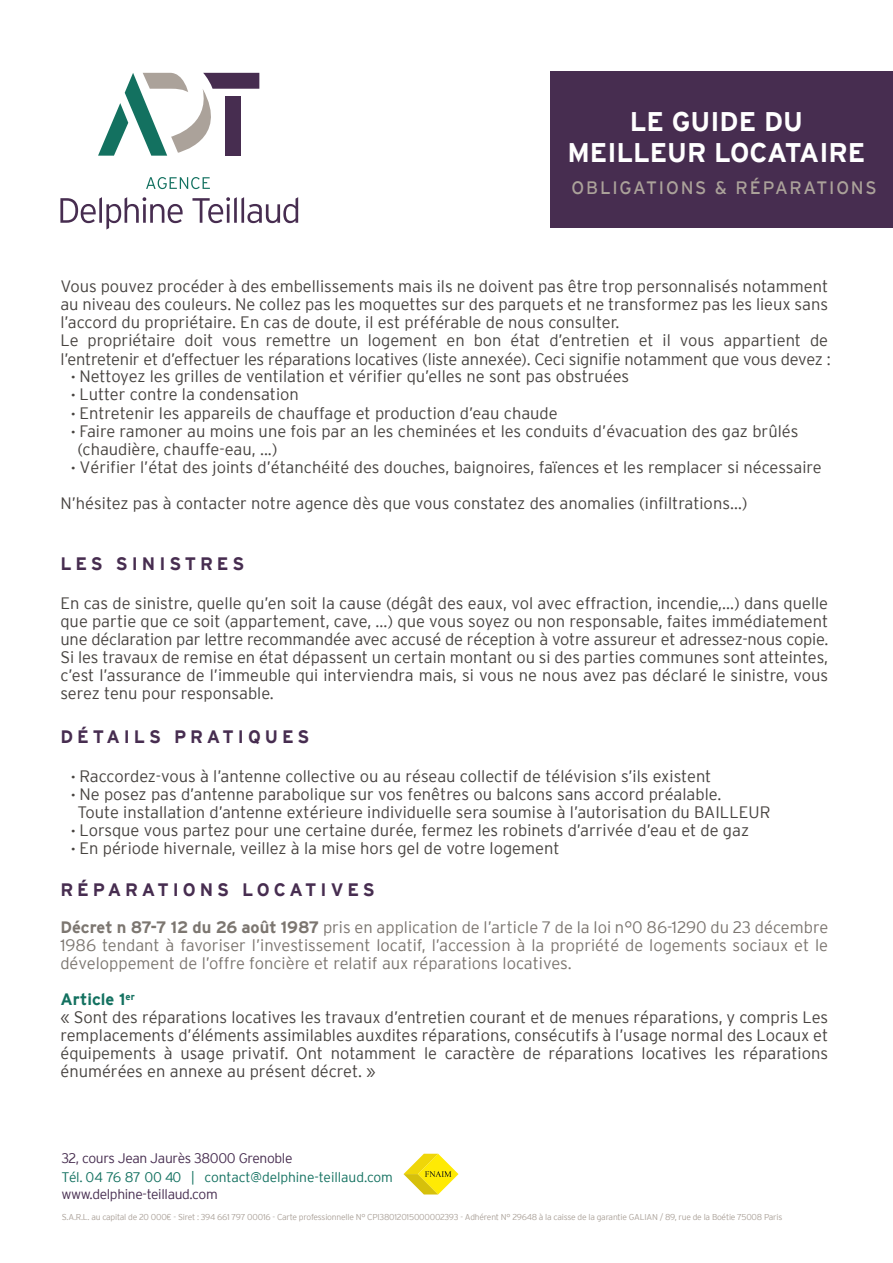
<style>
.page{position:relative;width:893px;height:1263px;background:#fff}
.page>*{position:absolute;margin:0;border:0;box-sizing:border-box;transform-origin:0 0}
.t1{font:700 27px/31.5px "Interstate";color:#fff;text-align:center}
.t2{font:700 18px "Interstate";letter-spacing:.22em;color:#472d50}
.t3{font:18px "Interstate";letter-spacing:.1em;color:#aba29a}
.t4{font:300 16.5px/18px "Interstate";color:#474340}
.t5{font:300 16.5px/18px "Interstate";color:#7c7670;text-align:justify}
.t6{font:300 13.8px "Interstate";letter-spacing:-.025em;color:#472d50}
.t7{font:300 13.8px "Interstate";letter-spacing:-.005em;color:#137160}
.t8{font:300 8.55px "Interstate";letter-spacing:-.025em;color:#aba29a}
.s1{font-size:13.5px}
.s2{font-weight:700}
.s3{font-weight:700;color:#137160}
</style>
<div class="page">
<svg style="left:404px;top:1154px;width:54px;height:40px"></svg>
<div style="left:551px;top:71px;width:342px;height:157px;background:#472d50"></div>
<svg style="left:146px;top:177px;width:64px;height:12px"></svg>
<svg style="left:60px;top:197px;width:123px;height:32px"></svg>
<svg style="left:192px;top:197px;width:106px;height:26px"></svg>
<svg style="left:98px;top:73px;width:161px;height:83px"></svg>
<h1 class="t1" style="left:567px;top:105px;width:299px">LE GUIDE DU<br>MEILLEUR LOCATAIRE</h1>
<p class="t3" style="left:571px;top:177px;width:307px">OBLIGATIONS &amp; RÉPARATIONS</p>
<p class="t4" style="left:60px;top:277px;width:772px">Vous pouvez procéder à des embellissements mais ils ne doivent pas être trop personnalisés notamment au niveau des couleurs. Ne collez pas les moquettes sur des parquets et ne transformez pas les lieux sans l’accord du propriétaire. En cas de doute, il est préférable de nous consulter.<br>Le propriétaire doit vous remettre un logement en bon état d’entretien et il vous appartient de l’entretenir et d’effectuer les réparations locatives (liste annexée). Ceci signifie notamment que vous devez :</p>
<p class="t4" style="left:71px;top:367px;width:560px"><span class="s1">•</span> Nettoyez les grilles de ventilation et vérifier qu’elles ne sont pas obstruées</p>
<p class="t4" style="left:71px;top:385px;width:229px"><span class="s1">•</span> Lutter contre la condensation</p>
<p class="t4" style="left:71px;top:403px;width:488px"><span class="s1">•</span> Entretenir les appareils de chauffage et production d’eau chaude</p>
<p class="t4" style="left:78px;top:421px;width:722px;text-indent:-7px"><span class="s1">•</span> Faire ramoner au moins une fois par an les cheminées et les conduits d’évacuation des gaz brûlés (chaudière, chauffe-eau, ...)</p>
<p class="t4" style="left:60px;top:448px;width:763px;line-height:36px;text-indent:11px"><span class="s1">•</span> Vérifier l’état des joints d’étanchéité des douches, baignoires, faïences et les remplacer si nécessaire<br>N’hésitez pas à contacter notre agence dès que vous constatez des anomalies (infiltrations…)</p>
<p class="t2" style="left:60px;top:553px;width:185px">LES SINISTRES</p>
<p class="t4" style="left:60px;top:594px;width:769px;text-align:justify">En cas de sinistre, quelle qu’en soit la cause (dégât des eaux, vol avec effraction, incendie,...) dans quelle que partie que ce soit (appartement, cave, ...) que vous soyez ou non responsable, faites immédiatement une déclaration par lettre recommandée avec accusé de réception à votre assureur et adressez-nous copie.<br>Si les travaux de remise en état dépassent un certain montant ou si des parties communes sont atteintes, c’est l’assurance de l’immeuble qui interviendra mais, si vous ne nous avez pas déclaré le sinistre, vous serez tenu pour responsable.</p>
<p class="t2" style="left:60px;top:726px;width:250px">DÉTAILS PRATIQUES</p>
<p class="t4" style="left:71px;top:767px;width:642px"><span class="s1">•</span> Raccordez-vous à l’antenne collective ou au réseau collectif de télévision s’ils existent</p>
<p class="t4" style="left:78px;top:785px;width:694px;text-indent:-7px"><span class="s1">•</span> Ne posez pas d’antenne parabolique sur vos fenêtres ou balcons sans accord préalable.<br>Toute installation d’antenne extérieure individuelle sera soumise à l’autorisation du BAILLEUR</p>
<p class="t4" style="left:71px;top:821px;width:680px"><span class="s1">•</span> Lorsque vous partez pour une certaine durée, fermez les robinets d’arrivée d’eau et de gaz</p>
<p class="t4" style="left:71px;top:839px;width:490px"><span class="s1">•</span> En période hivernale, veillez à la mise hors gel de votre logement</p>
<p class="t2" style="left:60px;top:879px;width:316px">RÉPARATIONS LOCATIVES</p>
<p class="t5" style="left:60px;top:918px;width:769px"><span class="s2">Décret n 87-7 12 du 26 août 1987</span> pris en application de l’article 7 de la loi n°0 86-1290 du 23 décembre 1986 tendant à favoriser l’investissement locatif, l’accession à la propriété de logements sociaux et le développement de l’offre foncière et relatif aux réparations locatives.</p>
<p class="t4" style="left:60px;top:990px;width:769px"><span class="s3">Article 1</span><sup>er<br></sup>« Sont des réparations locatives les travaux d’entretien courant et de menues réparations, y compris Les remplacements d’éléments assimilables auxdites réparations, consécutifs à l’usage normal des Locaux et équipements à usage privatif. Ont notamment le caractère de réparations locatives les réparations énumérées en annexe au présent décret. »</p>
<p class="t6" style="left:61px;top:1150px;width:233px">32, cours Jean Jaurès 38000 Grenoble</p>
<p class="t7" style="left:61px;top:1169px;width:333px">Tél. 04 76 87 00 40 | contact@delphine-teillaud.com</p>
<p class="t6" style="left:61px;top:1186px;width:158px">www.delphine-teillaud.com</p>
<p class="t8" style="left:62px;top:1212px;width:722px">S.A.R.L. au capital de 20 000€ - Siret : 394 661 797 00016 - Carte professionnelle N° CPI38012015000002393 - Adhérent N° 29648 à la caisse de la garantie GALIAN / 89, rue de la Boétie 75008 Paris</p>
</div>
